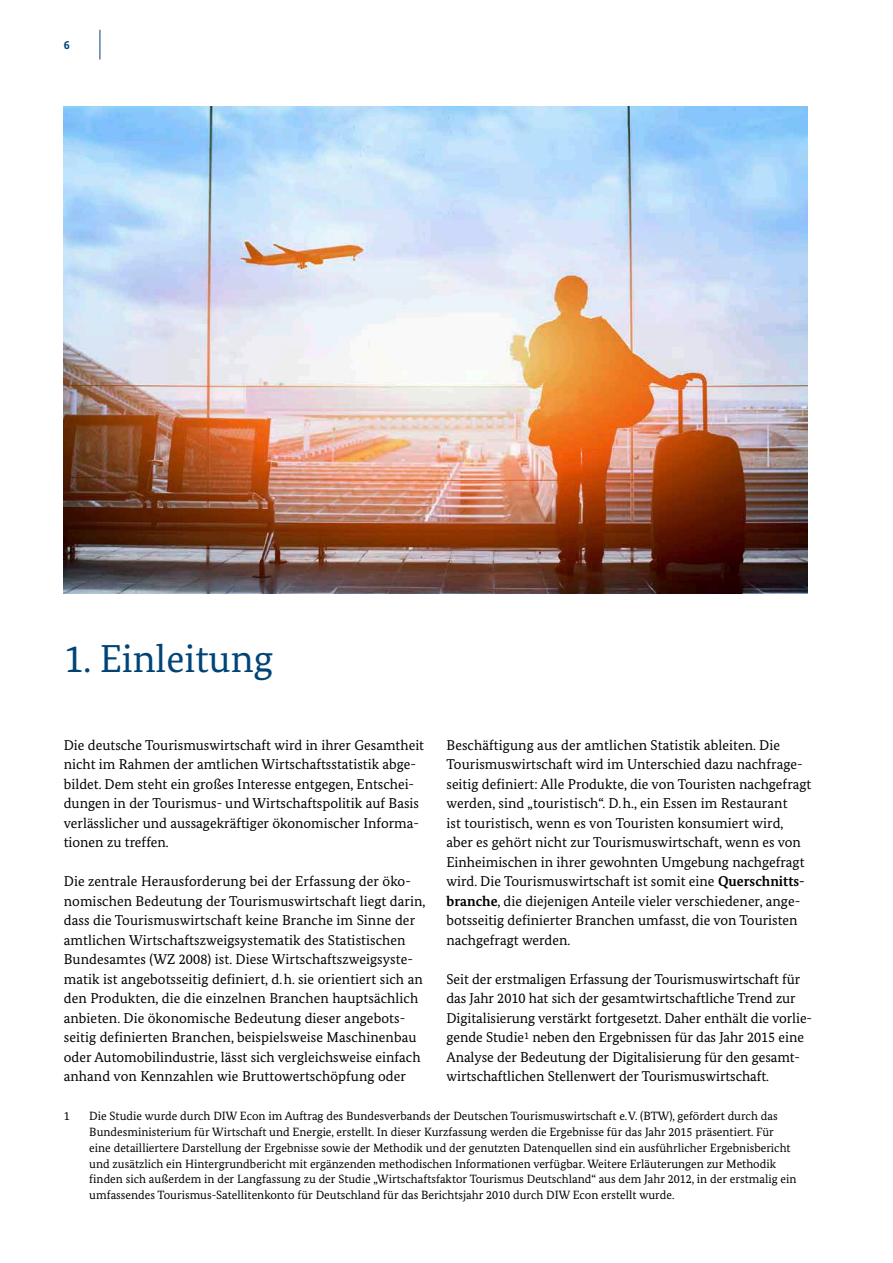
<style>
.page{position:relative;width:893px;height:1263px;background:#fff}
.page>*{position:absolute;margin:0;border:0;box-sizing:border-box;transform-origin:0 0}
.t1{font:39px "Bundes Serif";color:#047}
.t2{font:14.25px/19.5px "Bundes Serif";color:#000}
.t3{font:12px/15.8px "Bundes Serif";color:#000}
.t4{font:700 12px "Bundes Sans";color:#047}
.s1{font-weight:700}
</style>
<div class="page">
<hr style="left:100px;top:30px;width:1px;height:30px;background:#047">
<img style="left:64px;top:107px;width:744px;height:487px">
<p class="t4" style="left:64px;top:37px;width:7px">6</p>
<h1 class="t1" style="left:64px;top:635px;width:211px">1. Einleitung</h1>
<p class="t2" style="left:64px;top:735px;width:362px">Die deutsche Tourismuswirtschaft wird in ihrer Gesamtheit nicht im Rahmen der amtlichen Wirtschaftsstatistik abge&shy;bildet. Dem steht ein großes Interesse entgegen, Entschei&shy;dungen in der Tourismus- und Wirtschaftspolitik auf Basis verlässlicher und aussagekräftiger ökonomischer Informa&shy;tionen zu treffen.</p>
<p class="t2" style="left:64px;top:871px;width:363px">Die zentrale Herausforderung bei der Erfassung der öko&shy;nomischen Bedeutung der Tourismuswirtschaft liegt darin, dass die Tourismuswirtschaft keine Branche im Sinne der amtlichen Wirtschaftszweigsystematik des Statistischen Bundesamtes (WZ 2008) ist. Diese Wirtschaftszweigsyste&shy;matik ist angebotsseitig definiert, d.h. sie orientiert sich an den Produkten, die die einzelnen Branchen hauptsächlich anbieten. Die ökonomische Bedeutung dieser angebots&shy;seitig definierten Branchen, beispielsweise Maschinenbau oder Automobilindustrie, lässt sich vergleichsweise einfach anhand von Kennzahlen wie Bruttowertschöpfung oder</p>
<p class="t2" style="left:446px;top:735px;width:366px">Beschäftigung aus der amtlichen Statistik ableiten. Die Tourismuswirtschaft wird im Unterschied dazu nachfrage&shy;seitig definiert: Alle Produkte, die von Touristen nachgefragt werden, sind „touristisch“. D.h., ein Essen im Restaurant<br>ist touristisch, wenn es von Touristen konsumiert wird, aber es gehört nicht zur Tourismuswirtschaft, wenn es von Einheimischen in ihrer gewohnten Umgebung nachgefragt wird. Die Tourismuswirtschaft ist somit eine <span class="s1">Querschnitts&shy;branche</span>, die diejenigen Anteile vieler verschiedener, ange&shy;botsseitig definierter Branchen umfasst, die von Touristen nachgefragt werden.</p>
<p class="t2" style="left:446px;top:969px;width:367px">Seit der erstmaligen Erfassung der Tourismuswirtschaft für das Jahr 2010 hat sich der gesamtwirtschaftliche Trend zur Digitalisierung verstärkt fortgesetzt. Daher enthält die vorlie&shy;gende Studie<sup>1</sup> neben den Ergebnissen für das Jahr 2015 eine Analyse der Bedeutung der Digitalisierung für den gesamt&shy;wirtschaftlichen Stellenwert der Tourismuswirtschaft.</p>
<p class="t3" style="left:64px;top:1108px;width:7px">1</p>
<p class="t3" style="left:89px;top:1108px;width:709px">Die Studie wurde durch DIW Econ im Auftrag des Bundesverbands der Deutschen Tourismuswirtschaft e.V. (BTW), gefördert durch das Bundesministerium für Wirtschaft und Energie, erstellt. In dieser Kurzfassung werden die Ergebnisse für das Jahr 2015 präsentiert. Für eine detailliertere Darstellung der Ergebnisse sowie der Methodik und der genutzten Datenquellen sind ein ausführlicher Ergebnisbericht und zusätzlich ein Hintergrundbericht mit ergänzenden methodischen Informationen verfügbar. Weitere Erläuterungen zur Methodik finden sich außerdem in der Langfassung zu der Studie „Wirtschaftsfaktor Tourismus Deutschland“ aus dem Jahr 2012, in der erstmalig ein umfassendes Tourismus-Satellitenkonto für Deutschland für das Berichtsjahr 2010 durch DIW Econ erstellt wurde.</p>
</div>
